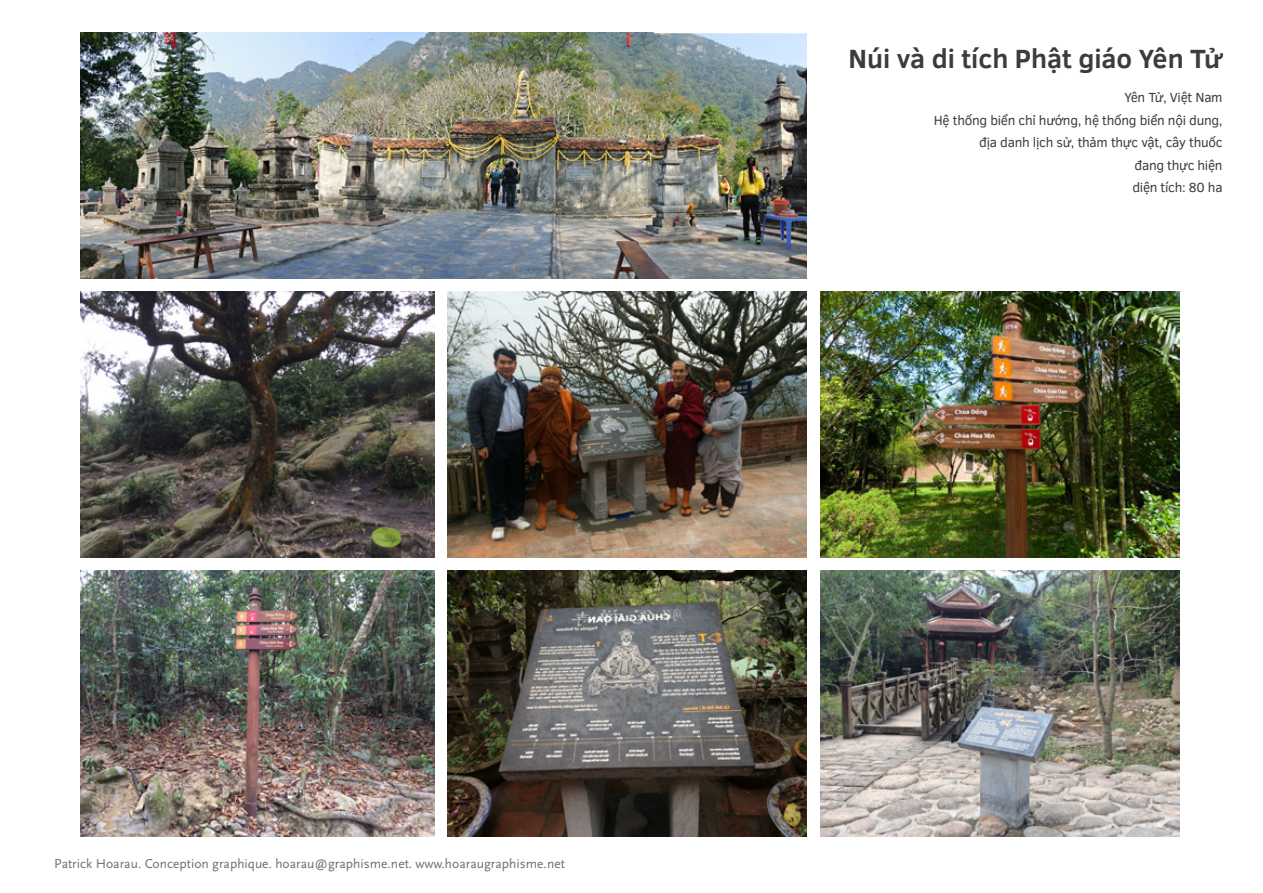
<style>
.page{position:relative;width:1263px;height:893px;background:#fff}
.page>*{position:absolute;margin:0;border:0;box-sizing:border-box;transform-origin:0 0}
.t1{font:700 27px "Clear Sans";color:#3c3c3b}
.t2{font:13.5px/22.5px "Clear Sans";letter-spacing:-.02em;color:#3c3c3b;text-align:right}
.t3{font:13.5px "Scala Sans Regular LF";color:#706f6f}
</style>
<div class="page">
<img style="left:81px;top:32px;width:725px;height:246px">
<img style="left:447px;top:291px;width:359px;height:267px">
<img style="left:447px;top:570px;width:359px;height:267px">
<img style="left:821px;top:570px;width:358px;height:267px">
<img style="left:81px;top:570px;width:353px;height:267px">
<img style="left:81px;top:291px;width:354px;height:267px">
<img style="left:821px;top:291px;width:358px;height:267px">
<p class="t3" style="left:54px;top:856px;width:512px">Patrick Hoarau. Conception graphique. hoarau@graphisme.net. www.hoaraugraphisme.net</p>
<h1 class="t1" style="left:848px;top:39px;width:376px">Núi và di tích Phật giáo Yên Tử</h1>
<p class="t2" style="left:934px;top:86px;width:290px">Yên Tử, Việt Nam<br>Hệ thống biển chỉ hướng, hệ thống biển nội dung, địa danh lịch sử, thảm thực vật, cây thuốc<br>đang thực hiện<br>diện tích: 80 ha</p>
</div>
